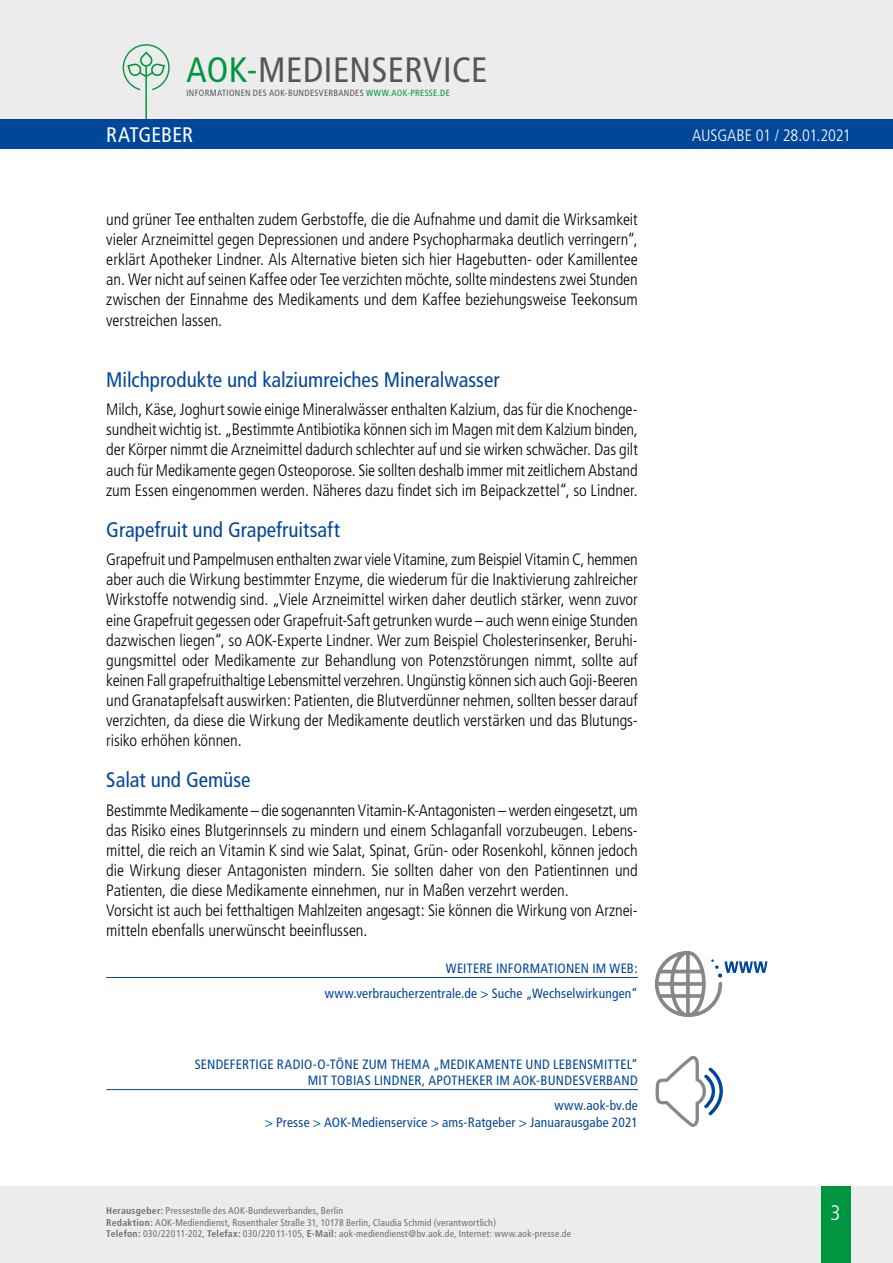
<style>
.page{position:relative;width:893px;height:1263px;background:#fff}
.page>*{position:absolute;margin:0;border:0;box-sizing:border-box;transform-origin:0 0}
.t1{font:condensed 35.25px "Frutiger";letter-spacing:.015em;color:#565656}
._5_Zwischenüberschri{font:condensed 21px "Frutiger";color:#004799}
.t2{font:condensed 21px "Frutiger";color:#fff}
.t3{font:300 condensed 21px "Frutiger";color:#fff}
._4_Fließtext{font:300 condensed 16.5px/20.1px "Frutiger";letter-spacing:-.005em;color:#000;text-align:justify}
.t4{font:300 condensed 16.5px "Frutiger";letter-spacing:-.01em;color:#fff}
.Weitere_Infos_Headli{font:condensed 13.5px/16.5px "Frutiger";letter-spacing:.015em;color:#004799;text-align:right}
.Weiter_Infos_Fließte{font:condensed 13.5px/16.5px "Frutiger";letter-spacing:.015em;color:#004799;text-align:right}
.t5{font:condensed 9.75px/11.7px "Frutiger";letter-spacing:.02em;color:#6f6f6e}
.t6{font:condensed 9px "Frutiger";letter-spacing:.035em;color:#565656}
.s1{color:#00963f}
.s2{font-weight:700}
</style>
<div class="page">
<div style="left:0;top:1186px;width:893px;height:77px;background:#ececed"></div>
<div style="left:821px;top:1186px;width:29px;height:77px;background:#00963f"></div>
<div style="left:0;top:0;width:893px;height:141px;background:#ececed"></div>
<svg style="left:123px;top:44px;width:47px;height:75px"></svg>
<div style="left:0;top:119px;width:893px;height:30px;background:#004799"></div>
<hr style="left:106px;top:977px;width:532px;height:1px;background:#004799">
<hr style="left:106px;top:1089px;width:532px;height:1px;background:#004799">
<svg style="left:655px;top:951px;width:112px;height:66px"></svg>
<svg style="left:656px;top:1056px;width:67px;height:71px"></svg>
<h1 class="t1" style="left:186px;top:49px;width:303px"><span class="s1">AOK-</span>MEDIENSERVICE</h1>
<p class="t6" style="left:186px;top:87px;width:265px">INFORMATIONEN DES AOK-BUNDESVERBANDES <span class="s1">WWW.AOK-PRESSE.DE</span></p>
<p class="t2" style="left:106px;top:123px;width:88px">RATGEBER</p>
<p class="t4" style="left:692px;top:125px;width:160px">AUSGABE 01 / 28.01.2021</p>
<p class="_4_Fließtext" style="left:106px;top:209px;width:533px">und grüner Tee enthalten zudem Gerbstoffe, die die Aufnahme und damit die Wirksamkeit vieler Arzneimittel gegen Depressionen und andere Psychopharmaka deutlich verringern“, erklärt Apotheker Lindner. Als Alternative bieten sich hier Hagebutten- oder Kamillentee an. Wer nicht auf seinen Kaffee oder Tee verzichten möchte, sollte mindestens zwei Stunden zwischen der Einnahme des Medikaments und dem Kaffee beziehungsweise Teekonsum verstreichen lassen.</p>
<p class="_5_Zwischenüberschri" style="left:106px;top:367px;width:395px">Milchprodukte und kalziumreiches Mineralwasser</p>
<p class="_4_Fließtext" style="left:106px;top:400px;width:533px">Milch, Käse, Joghurt sowie einige Mineralwässer enthalten Kalzium, das für die Knochenge&shy;sundheit wichtig ist. „Bestimmte Antibiotika können sich im Magen mit dem Kalzium binden, der Körper nimmt die Arzneimittel dadurch schlechter auf und sie wirken schwächer. Das gilt auch für Medikamente gegen Osteoporose. Sie sollten deshalb immer mit zeitlichem Abstand zum Essen eingenommen werden. Näheres dazu findet sich im Beipackzettel“, so Lindner.</p>
<p class="_5_Zwischenüberschri" style="left:106px;top:517px;width:235px">Grapefruit und Grapefruitsaft</p>
<p class="_4_Fließtext" style="left:106px;top:550px;width:533px">Grapefruit und Pampelmusen enthalten zwar viele Vitamine, zum Beispiel Vitamin C, hemmen aber auch die Wirkung bestimmter Enzyme, die wiederum für die Inaktivierung zahlreicher Wirkstoffe notwendig sind. „Viele Arzneimittel wirken daher deutlich stärker, wenn zuvor eine Grapefruit gegessen oder Grapefruit-Saft getrunken wurde – auch wenn einige Stunden dazwischen liegen“, so AOK-Experte Lindner. Wer zum Beispiel Cholesterinsenker, Beruhi&shy;gungsmittel oder Medikamente zur Behandlung von Potenzstörungen nimmt, sollte auf keinen Fall grapefruithaltige Lebensmittel verzehren. Ungünstig können sich auch Goji-Beeren und Granatapfelsaft auswirken: Patienten, die Blutverdünner nehmen, sollten besser darauf verzichten, da diese die Wirkung der Medikamente deutlich verstärken und das Blutungs&shy;risiko erhöhen können.</p>
<p class="_5_Zwischenüberschri" style="left:106px;top:768px;width:146px">Salat und Gemüse</p>
<p class="_4_Fließtext" style="left:106px;top:800px;width:533px">Bestimmte Medikamente – die sogenannten Vitamin-K-Antagonisten – werden eingesetzt, um das Risiko eines Blutgerinnsels zu mindern und einem Schlaganfall vorzubeugen. Lebens&shy;mittel, die reich an Vitamin K sind wie Salat, Spinat, Grün- oder Rosenkohl, können jedoch die Wirkung dieser Antagonisten mindern. Sie sollten daher von den Patientinnen und Patienten, die diese Medikamente einnehmen, nur in Maßen verzehrt werden.</p>
<p class="_4_Fließtext" style="left:106px;top:901px;width:533px">Vorsicht ist auch bei fetthaltigen Mahlzeiten angesagt: Sie können die Wirkung von Arznei&shy;mitteln ebenfalls unerwünscht beeinflussen.</p>
<p class="Weitere_Infos_Headli" style="left:446px;top:960px;width:193px">WEITERE INFORMATIONEN IM WEB:</p>
<p class="Weiter_Infos_Fließte" style="left:325px;top:985px;width:315px">www.verbraucherzentrale.de &gt; Suche „Wechselwirkungen“</p>
<p class="Weitere_Infos_Headli" style="left:195px;top:1056px;width:445px">SENDEFERTIGE RADIO-O-TÖNE ZUM THEMA „MEDIKAMENTE UND LEBENSMITTEL“<br>MIT TOBIAS LINDNER, APOTHEKER IM AOK-BUNDESVERBAND</p>
<p class="Weiter_Infos_Fließte" style="left:265px;top:1097px;width:374px">www.aok-bv.de<br>&gt; Presse &gt; AOK-Medienservice &gt; ams-Ratgeber &gt; Januarausgabe 2021</p>
<p class="t5" style="left:106px;top:1205px;width:466px"><span class="s2">Herausgeber:</span> Pressestelle des AOK-Bundesverbandes, Berlin<br><span class="s2">Redaktion:</span> AOK-Mediendienst, Rosenthaler Straße 31, 10178 Berlin, Claudia Schmid (verantwortlich)<br><span class="s2">Telefon:</span> 030/22011-202, <span class="s2">Telefax:</span> 030/22011-105, <span class="s2">E-Mail:</span> aok-mediendienst@bv.aok.de, Internet: www.aok-presse.de</p>
<p class="t3" style="left:830px;top:1201px;width:12px">3</p>
</div>
